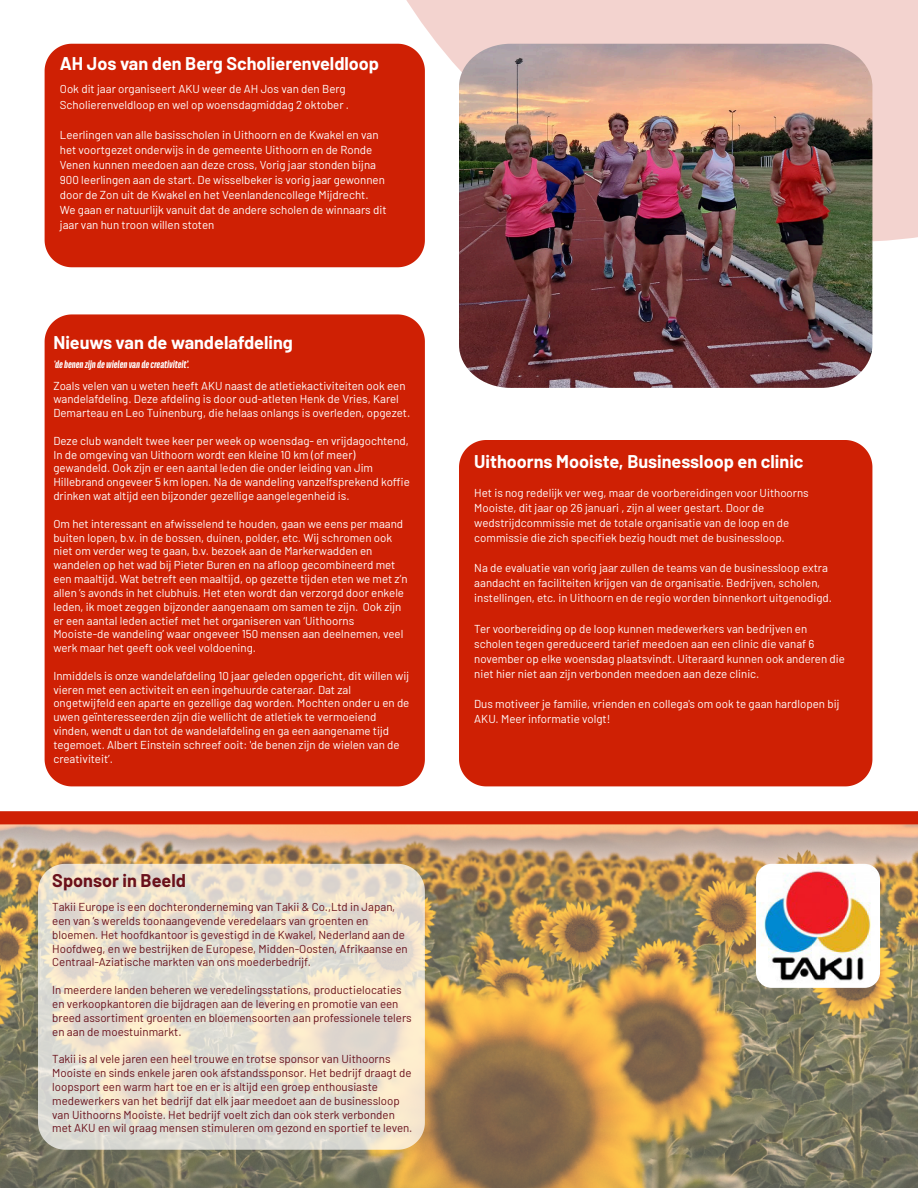
<style>
.page{position:relative;width:918px;height:1188px;background:#fff}
.page>*{position:absolute;margin:0;border:0;box-sizing:border-box;transform-origin:0 0}
.t1{font:700 18px "Barlow";color:#fff}
.t2{font:700 18px "Barlow";color:#6a111b}
.t3{font:11.55px/13.8px "Barlow";color:#fff}
.t4{font:11.55px/13.8px "Barlow";color:#6a111b}
.t5{font:italic 900 11.55px "Titular";color:#fff}
</style>
<div class="page">
<svg style="left:325px;top:0;width:593px;height:242px;fill:#f3d3cf"></svg>
<div style="left:45px;top:314px;width:380px;height:472px;background:#cf2004"></div>
<div style="left:45px;top:44px;width:380px;height:223px;background:#cf2004"></div>
<div style="left:459px;top:440px;width:413px;height:346px;background:#cf2004"></div>
<img style="left:0;top:824px;width:918px;height:364px">
<svg style="left:38px;top:864px;width:387px;height:286px"></svg>
<svg style="left:0;top:811px;width:918px;height:13px"></svg>
<img style="left:756px;top:864px;width:124px;height:124px">
<img style="left:459px;top:44px;width:413px;height:344px">
<h1 class="t1" style="left:60px;top:52px;width:321px">AH Jos van den Berg Scholierenveldloop</h1>
<p class="t3" style="left:60px;top:81px;width:291px;line-height:15.1px">Ook dit jaar organiseert AKU weer de AH Jos van den Berg<br>Scholierenveldloop en wel op woensdagmiddag 2 oktober .</p>
<p class="t3" style="left:60px;top:127px;width:328px;line-height:15.1px">Leerlingen van alle basisscholen in Uithoorn en de Kwakel en van het voortgezet onderwijs in de gemeente Uithoorn en de Ronde Venen kunnen meedoen aan deze cross, Vorig jaar stonden bijna 900 leerlingen aan de start. De wisselbeker is vorig jaar gewonnen door de Zon uit de Kwakel en het Veenlandencollege Mijdrecht.<br>We gaan er natuurlijk vanuit dat de andere scholen de winnaars dit jaar van hun troon willen stoten</p>
<h1 class="t1" style="left:53px;top:331px;width:241px">Nieuws van de wandelafdeling</h1>
<p class="t5" style="left:53px;top:358px;width:137px">'de benen zijn de wielen van de creativiteit’.</p>
<p class="t3" style="left:53px;top:378px;width:358px">Zoals velen van u weten heeft AKU naast de atletiekactiviteiten ook een wandelafdeling. Deze afdeling is door oud-atleten Henk de Vries, Karel<br>Demarteau en Leo Tuinenburg, die helaas onlangs is overleden, opgezet.</p>
<p class="t3" style="left:53px;top:433px;width:358px">Deze club wandelt twee keer per week op woensdag- en vrijdagochtend, In de omgeving van Uithoorn wordt een kleine 10 km (of meer) gewandeld. Ook zijn er een aantal leden die onder leiding van Jim Hillebrand ongeveer 5 km lopen. Na de wandeling vanzelfsprekend koffie drinken wat altijd een bijzonder gezellige aangelegenheid is.</p>
<p class="t3" style="left:53px;top:516px;width:356px">Om het interessant en afwisselend te houden, gaan we eens per maand buiten lopen, b.v. in de bossen, duinen, polder, etc. Wij schromen ook niet om verder weg te gaan, b.v. bezoek aan de Markerwadden en wandelen op het wad bij Pieter Buren en na afloop gecombineerd met een maaltijd. Wat betreft een maaltijd, op gezette tijden eten we met z’n allen ’s avonds in het clubhuis. Het eten wordt dan verzorgd door enkele leden, ik moet zeggen bijzonder aangenaam om samen te zijn. Ook zijn er een aantal leden actief met het organiseren van ‘Uithoorns Mooiste-de wandeling’ waar ongeveer 150 mensen aan deelnemen, veel werk maar het geeft ook veel voldoening.</p>
<p class="t3" style="left:53px;top:668px;width:358px">Inmiddels is onze wandelafdeling 10 jaar geleden opgericht, dit willen wij vieren met een activiteit en een ingehuurde cateraar. Dat zal ongetwijfeld een aparte en gezellige dag worden. Mochten onder u en de uwen geïnteresseerden zijn die wellicht de atletiek te vermoeiend vinden, wendt u dan tot de wandelafdeling en ga een aangename tijd tegemoet. Albert Einstein schreef ooit: 'de benen zijn de wielen van de creativiteit’.</p>
<h1 class="t2" style="left:52px;top:869px;width:135px">Sponsor in Beeld</h1>
<p class="t4" style="left:52px;top:900px;width:357px">Takii Europe is een dochteronderneming van Takii &amp; Co.,Ltd in Japan, een van ’s werelds toonaangevende veredelaars van groenten en bloemen. Het hoofdkantoor is gevestigd in de Kwakel, Nederland aan de Hoofdweg, en we bestrijken de Europese, Midden-Oosten, Afrikaanse en Centraal-Aziatische markten van ons moederbedrijf.</p>
<p class="t4" style="left:52px;top:983px;width:361px">In meerdere landen beheren we veredelingsstations, productielocaties en verkoopkantoren die bijdragen aan de levering en promotie van een breed assortiment groenten en bloemensoorten aan professionele telers en aan de moestuinmarkt.</p>
<p class="t4" style="left:52px;top:1052px;width:362px">Takii is al vele jaren een heel trouwe en trotse sponsor van Uithoorns Mooiste en sinds enkele jaren ook afstandssponsor. Het bedrijf draagt de loopsport een warm hart toe en er is altijd een groep enthousiaste medewerkers van het bedrijf dat elk jaar meedoet aan de businessloop van Uithoorns Mooiste. Het bedrijf voelt zich dan ook sterk verbonden met AKU en wil graag mensen stimuleren om gezond en sportief te leven.</p>
<h1 class="t1" style="left:474px;top:450px;width:331px">Uithoorns Mooiste, Businessloop en clinic</h1>
<p class="t3" style="left:474px;top:485px;width:336px;line-height:15.1px">Het is nog redelijk ver weg, maar de voorbereidingen voor Uithoorns Mooiste, dit jaar op 26 januari , zijn al weer gestart. Door de wedstrijdcommissie met de totale organisatie van de loop en de commissie die zich specifiek bezig houdt met de businessloop.</p>
<p class="t3" style="left:474px;top:560px;width:359px;line-height:15.1px">Na de evaluatie van vorig jaar zullen de teams van de businessloop extra aandacht en faciliteiten krijgen van de organisatie. Bedrijven, scholen, instellingen, etc. in Uithoorn en de regio worden binnenkort uitgenodigd.</p>
<p class="t3" style="left:474px;top:620px;width:372px;line-height:15.1px">Ter voorbereiding op de loop kunnen medewerkers van bedrijven en scholen tegen gereduceerd tarief meedoen aan een clinic die vanaf 6 november op elke woensdag plaatsvindt. Uiteraard kunnen ook anderen die niet hier niet aan zijn verbonden meedoen aan deze clinic.</p>
<p class="t3" style="left:474px;top:696px;width:367px;line-height:15.1px">Dus motiveer je familie, vrienden en collega's om ook te gaan hardlopen bij<br>AKU. Meer informatie volgt!</p>
</div>
